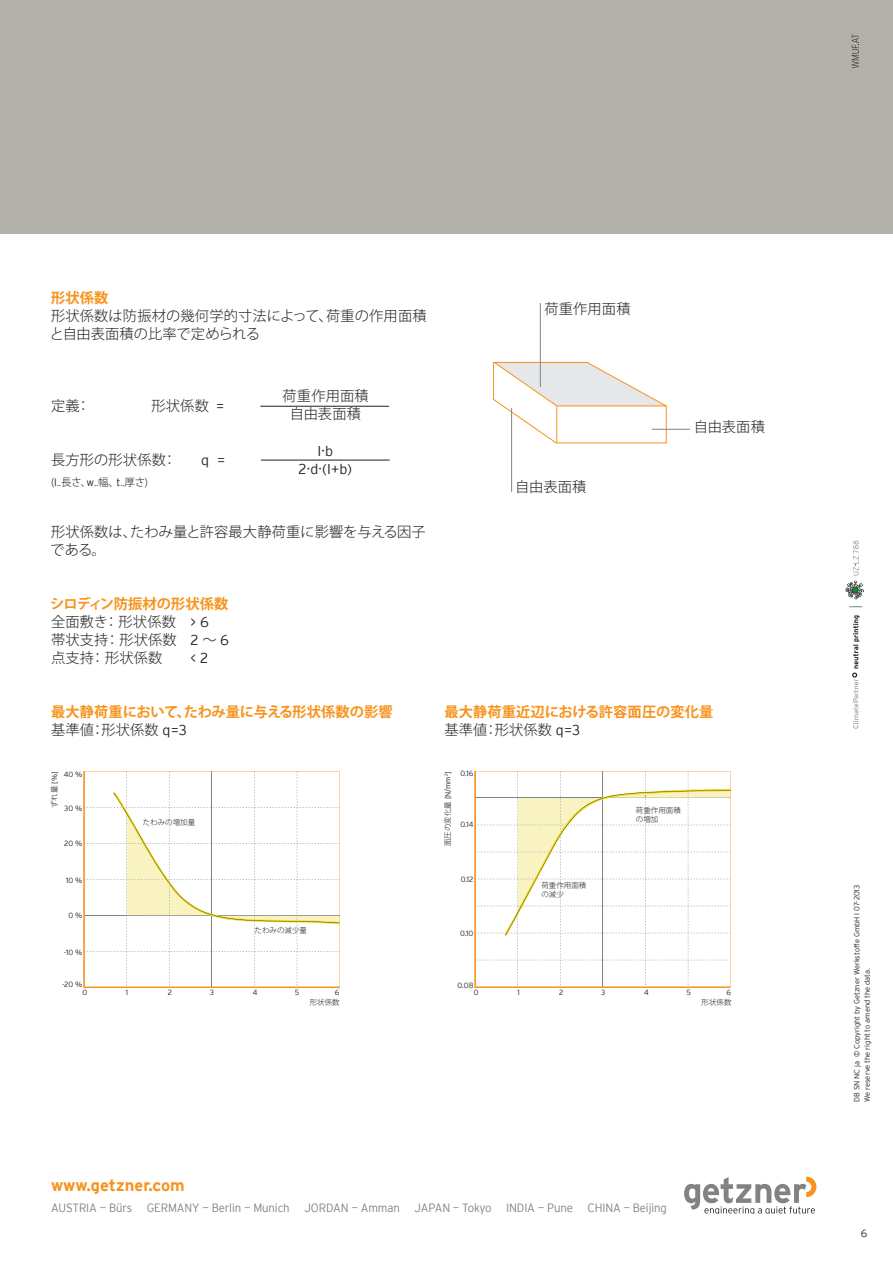
<style>
.page{position:relative;width:893px;height:1263px;background:#fff}
.page>*{position:absolute;margin:0;border:0;box-sizing:border-box;transform-origin:0 0}
.t1{font:700 16.5px "Interstate";color:#f7931d}
.t2{font:300 14.25px/18px "Koz Go Pro";letter-spacing:.01em;color:#221f1f}
.t3{font:700 14.25px/18px "Koz Go Pro";letter-spacing:.01em;color:#f7931d}
.t4{font:300 14.25px/18px "Interstate";color:#221f1f;text-align:center}
.t5{font:300 12px "Interstate";letter-spacing:-.01em;color:#808284;scale:.95 1}
.t6{font:300 10.5px "Koz Go Pro";color:#221f1f}
.t7{font:300 10.5px "Interstate";color:#221f1f}
.t8{font:300 7.5px/10.5px "Interstate";color:#221f1f}
.t9{font:300 7.5px/9px "Koz Go Pro";color:#221f1f}
.s1{font-family:"Interstate"}
.s2{font-weight:700;color:#f7931d}
.s3{font-weight:300;color:#221f1f}
.s4{font-family:"Interstate";font-weight:300;color:#221f1f}
</style>
<div class="page">
<div style="left:0;top:0;width:893px;height:234px;background:#b2b2aa"></div>
<svg style="left:684px;top:1176px;width:132px;height:37px"></svg>
<svg style="left:852px;top:615px;width:8px;height:113px"></svg>
<svg style="left:845px;top:581px;width:19px;height:18px"></svg>
<svg style="left:849px;top:606px;width:13px;height:1px"></svg>
<svg style="left:853px;top:541px;width:6px;height:34px"></svg>
<svg style="left:83px;top:771px;width:257px;height:217px"></svg>
<svg style="left:474px;top:771px;width:256px;height:217px"></svg>
<svg style="left:493px;top:362px;width:174px;height:81px"></svg>
<hr style="left:556px;top:407px;width:1px;height:35px;background:#f7931d">
<hr style="left:540px;top:303px;width:1px;height:84px;background:#808284">
<hr style="left:652px;top:429px;width:38px;height:1px;background:#808284">
<hr style="left:511px;top:408px;width:1px;height:84px;background:#808284">
<hr style="left:260px;top:406px;width:129px;height:1px;background:#221f1f">
<hr style="left:261px;top:460px;width:129px;height:1px;background:#221f1f">
<svg style="left:852px;top:34px;width:7px;height:34px"></svg>
<p class="t3" style="left:51px;top:290px;width:59px">形状係数</p>
<p class="t2" style="left:50px;top:307px;width:378px">形状係数は防振材の幾何学的寸法によって、荷重の作用面積と自由表面積の比率で定められる</p>
<p class="t2" style="left:544px;top:300px;width:88px">荷重作用面積</p>
<p class="t2" style="left:283px;top:387px;width:88px;text-align:center">荷重作用面積自由表面積</p>
<p class="t4" style="left:299px;top:442px;width:55px">I·b<br>2·d·(I+b)</p>
<p class="t2" style="left:51px;top:397px;width:55px">定義： 　</p>
<p class="t2" style="left:152px;top:397px;width:74px">形状係数 <span class="s1">=</span></p>
<p class="t2" style="left:51px;top:451px;width:127px">長方形の形状係数：</p>
<p class="t4" style="left:201px;top:452px;width:26px">q =</p>
<p class="t6" style="left:51px;top:475px;width:98px">(<span class="s1">l</span>..長さ、<span class="s1">w</span>..幅、<span class="s1">t</span>..厚さ)</p>
<p class="t2" style="left:515px;top:478px;width:73px">自由表面積</p>
<p class="t2" style="left:51px;top:523px;width:377px">形状係数は、たわみ量と許容最大静荷重に影響を与える因子である。</p>
<p class="t2" style="left:50px;top:595px;width:180px"><span class="s2">シロディン防振材の形状係数</span>全面敷き： 形状係数 <span class="s1">&gt; 6<br></span>帯状支持： 形状係数 <span class="s1">2</span> ～ <span class="s1">6</span>点支持： 形状係数　 <span class="s1">&lt; 2</span></p>
<p class="t2" style="left:694px;top:418px;width:73px">自由表面積</p>
<p class="t3" style="left:51px;top:704px;width:343px">最大静荷重において、たわみ量に与える形状係数の影響<span class="s3">基準値：形状係数</span> <span class="s4">q=3</span></p>
<p class="t3" style="left:444px;top:704px;width:271px">最大静荷重近辺における許容面圧の変化量<span class="s3">基準値：形状係数</span> <span class="s4">q=3</span></p>
<p class="t8" style="left:64px;top:769px;width:20px">40 %</p>
<p class="t8" style="left:460px;top:768px;width:15px">0.16</p>
<p class="t9" style="left:50px;top:808px;width:38px;rotate:-90deg">ずれ量 <span class="s1">[%]</span></p>
<p class="t9" style="left:443px;top:846px;width:77px;rotate:-90deg">面圧の変化量 <span class="s1">[N/mm</span><sup>2</sup><span class="s1">]</span></p>
<p class="t8" style="left:64px;top:803px;width:20px">30 %</p>
<p class="t8" style="left:64px;top:838px;width:20px">20 %</p>
<p class="t8" style="left:66px;top:875px;width:18px">10 %</p>
<p class="t8" style="left:68px;top:910px;width:15px">0 %</p>
<p class="t9" style="left:143px;top:818px;width:54px">たわみの増加量</p>
<p class="t9" style="left:636px;top:806px;width:46px">荷重作用面積の増加</p>
<p class="t8" style="left:460px;top:819px;width:15px">0.14</p>
<p class="t8" style="left:461px;top:874px;width:14px">0.12</p>
<p class="t9" style="left:541px;top:881px;width:46px">荷重作用面積の減少</p>
<p class="t8" style="left:64px;top:947px;width:20px">-10 %</p>
<p class="t8" style="left:62px;top:979px;width:22px">-20 %</p>
<p class="t9" style="left:255px;top:926px;width:54px">たわみの減少量</p>
<p class="t8" style="left:460px;top:928px;width:15px">0.10</p>
<p class="t8" style="left:458px;top:980px;width:17px">0.08</p>
<p class="t8" style="left:82px;top:987px;width:6px">0</p>
<p class="t8" style="left:126px;top:988px;width:4px">1</p>
<p class="t8" style="left:168px;top:988px;width:6px">2</p>
<p class="t8" style="left:210px;top:988px;width:6px">3</p>
<p class="t8" style="left:253px;top:988px;width:6px">4</p>
<p class="t8" style="left:295px;top:988px;width:6px">5</p>
<p class="t8" style="left:335px;top:988px;width:6px">6</p>
<p class="t8" style="left:474px;top:987px;width:6px">0</p>
<p class="t8" style="left:517px;top:988px;width:4px">1</p>
<p class="t8" style="left:559px;top:988px;width:6px">2</p>
<p class="t8" style="left:601px;top:988px;width:6px">3</p>
<p class="t8" style="left:644px;top:988px;width:6px">4</p>
<p class="t8" style="left:686px;top:988px;width:6px">5</p>
<p class="t8" style="left:726px;top:988px;width:6px">6</p>
<p class="t9" style="left:310px;top:998px;width:31px">形状係数</p>
<p class="t9" style="left:702px;top:998px;width:31px">形状係数</p>
<p class="t1" style="left:51px;top:1179px;width:135px">www.getzner.com</p>
<p class="t5" style="left:51px;top:1203px;width:650px">AUSTRIA — Bürs GERMANY — Berlin — Munich JORDAN — Amman JAPAN — Tokyo INDIA — Pune CHINA — Beijing</p>
<p class="t8" style="left:851px;top:1102px;width:218px;rotate:-90deg">DB SN NC ja © Copyright by Getzner Werkstoffe GmbH l 07-2013<br>We reserve the right to amend the data.</p>
<p class="t7" style="left:861px;top:1230px;width:8px">6</p>
</div>
